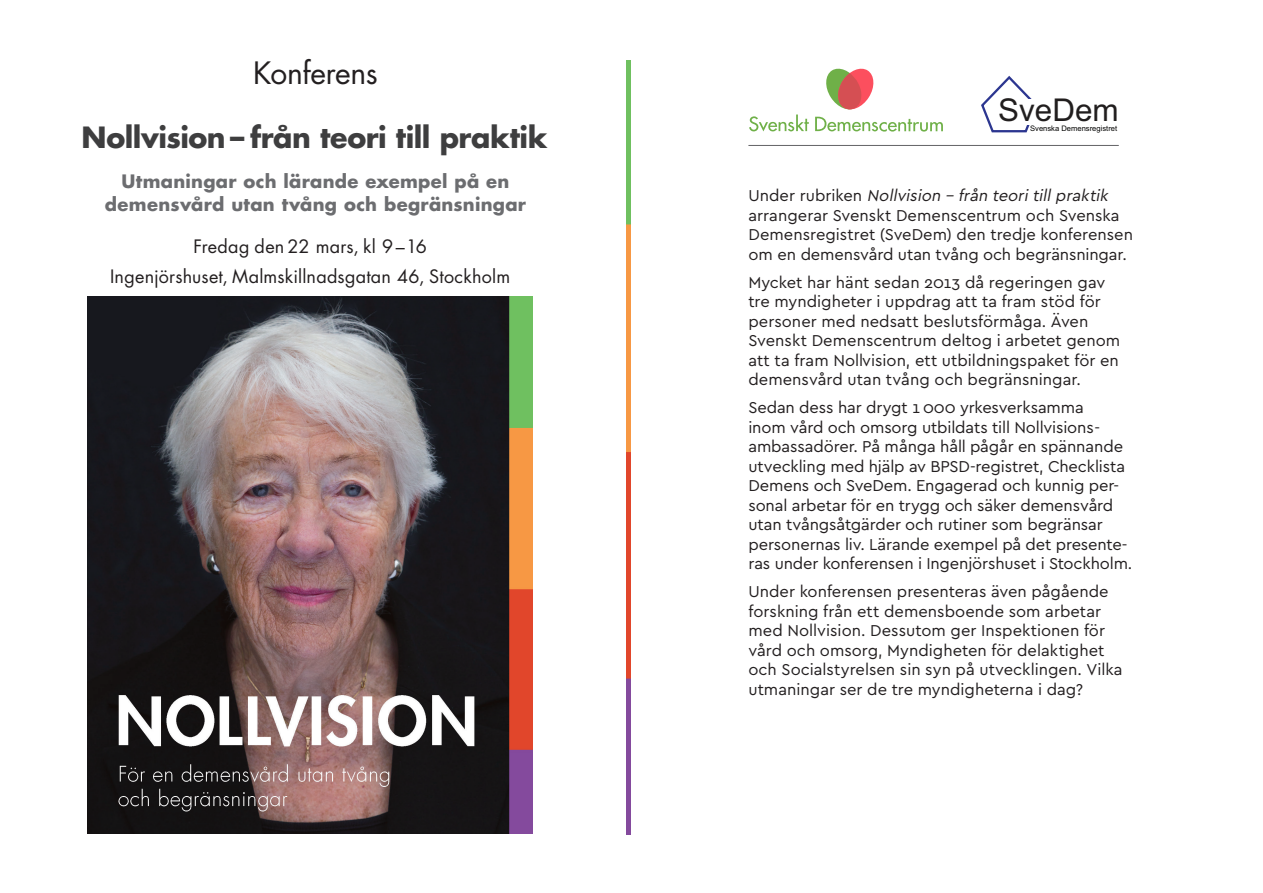
<style>
.page{position:relative;width:1263px;height:893px;background:#fff}
.page>*{position:absolute;margin:0;border:0;box-sizing:border-box;transform-origin:0 0}
.t1{font:31.5px "Arial";color:#211e1e}
.t2{font:30px "Futura";letter-spacing:-.015em;color:#231f20}
.t3{font:700 28.5px "Futura";letter-spacing:-.015em;color:#3e3e3f}
.t4{font:18px "Futura";letter-spacing:.01em;color:#231f20}
.t5{font:700 18px/23.4px "Futura";letter-spacing:.015em;color:#6c6d70;text-align:center}
.t6{font:16.5px/19.5px "Cera Pro";letter-spacing:-.005em;color:#231f20}
.t7{font:7.65px "Arial";color:#050504}
.s1{font-style:italic}
</style>
<div class="page">
<img style="left:627px;top:61px;width:4px;height:773px">
<img style="left:87px;top:296px;width:446px;height:537px">
<svg style="left:749px;top:115px;width:60px;height:16px"></svg>
<svg style="left:815px;top:68px;width:128px;height:64px"></svg>
<svg style="left:981px;top:76px;width:51px;height:57px"></svg>
<div style="left:998px;top:100px;width:120px;height:25px;background:#fff"></div>
<hr style="left:748px;top:145px;width:371px;height:1px;background:#636366">
<p class="t2" style="left:253px;top:52px;width:126px">Konferens</p>
<p class="t3" style="left:82px;top:118px;width:467px">Nollvision – från teori till praktik</p>
<p class="t5" style="left:105px;top:169px;width:423px">Utmaningar och lärande exempel på en demensvård utan tvång och begränsningar</p>
<p class="t4" style="left:194px;top:234px;width:235px">Fredag den 22 mars, kl 9–16</p>
<p class="t4" style="left:110px;top:264px;width:402px">Ingenjörshuset, Malmskillnadsgatan 46, Stockholm</p>
<p class="t1" style="left:998px;top:89px;width:122px">SveDem</p>
<p class="t7" style="left:1030px;top:124px;width:89px">Svenska Demensregistret</p>
<p class="t6" style="left:748px;top:185px;width:386px">U n d e r r u b r i ke n <span class="s1">Nollvision – från teori till praktik </span>arrangerar Svenskt Demenscentrum och Svenska Demensregistret (SveDem) den tredje konferensen om en demensvård utan tvång och begränsningar.</p>
<p class="t6" style="left:748px;top:272px;width:373px">Mycket har hänt sedan 2013 då regeringen gav tre myndigheter i uppdrag att ta fram stöd för personer med nedsatt beslutsförmåga. Även Svenskt Demenscentrum deltog i arbetet genom att ta fram Nollvision, ett utbildningspaket för en demensvård utan tvång och begränsningar.</p>
<p class="t6" style="left:748px;top:397px;width:385px">Sedan dess har drygt 1 000 yrkesverksamma<br>inom vård och omsorg utbildats till Nollvisions&shy;ambassadörer. På många håll pågår en spännande utveckling med hjälp av BPSD-registret, Checklista Demens och SveDem. Engagerad och kunnig per&shy;sonal arbetar för en trygg och säker demensvård utan tvångsåtgärder och rutiner som begränsar personernas liv. Lärande exempel på det presente&shy;ras under konferensen i Ingenjörshuset i Stockholm.</p>
<p class="t6" style="left:748px;top:581px;width:376px">Under konferensen presenteras även pågående forskning från ett demensboende som arbetar med Nollvision. Dessutom ger Inspektionen för vård och omsorg, Myndigheten för delaktighet och Socialstyrelsen sin syn på utvecklingen. Vilka utmaningar ser de tre myndigheterna i dag?</p>
</div>
